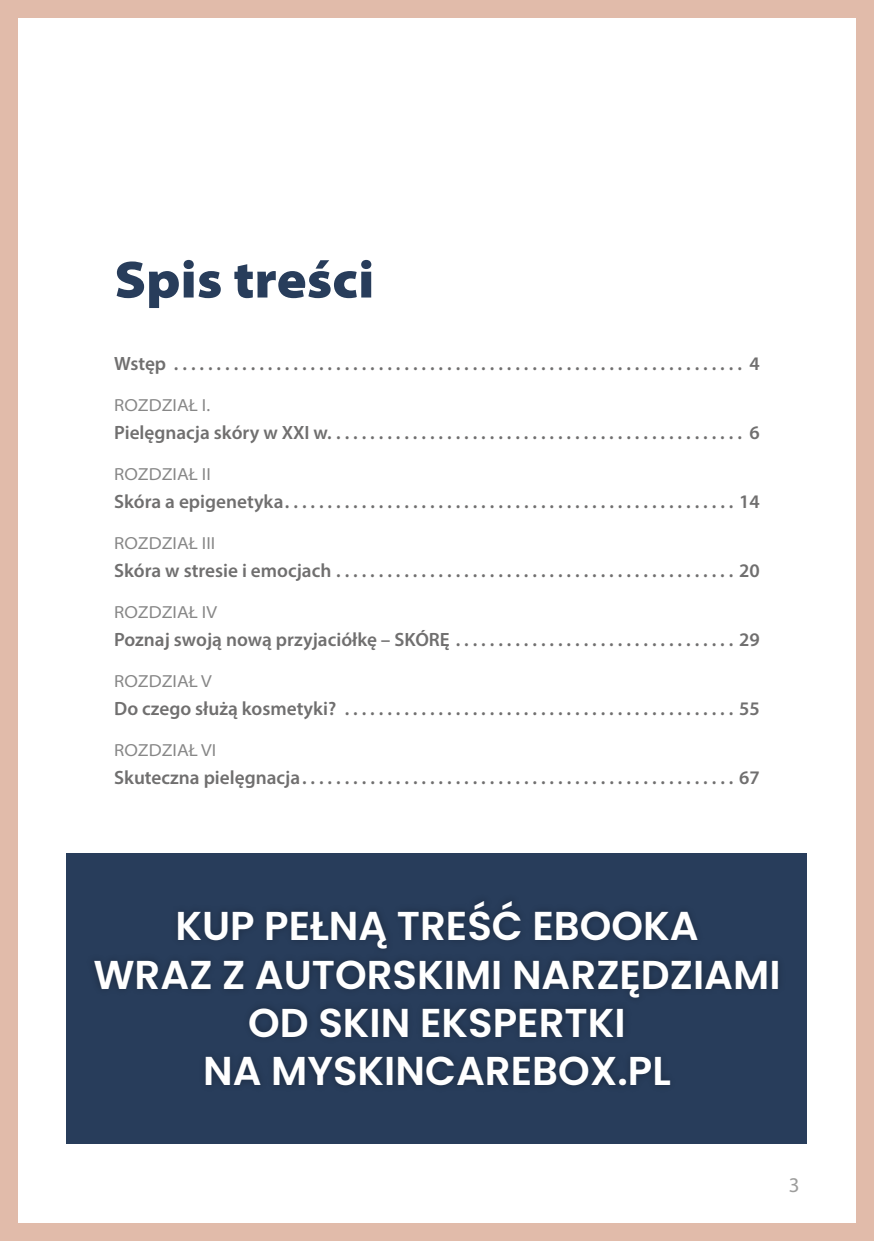
<style>
.page{position:relative;width:874px;height:1241px;background:#fff}
.page>*{position:absolute;margin:0;border:0;box-sizing:border-box;transform-origin:0 0}
.t1{font:900 semi-expanded 52.5px "Myriad Pro";color:#283d5b}
.t2{font:600 40.25px/48.3px "Poppins";color:#fff;text-align:center}
.t3{font:21px "Myriad Pro";color:#9d9d9c}
.t4{font:600 19.25px "Myriad Pro";color:#706f6f}
.t5{font:semi-expanded 17.5px "Myriad Pro";color:#878787}
</style>
<div class="page">
<div style="left:0;top:0;width:17px;height:1240px;background:#e1bbaa"></div>
<div style="left:0;top:0;width:873px;height:17px;background:#e1bbaa"></div>
<div style="left:0;top:1223px;width:873px;height:17px;background:#e1bbaa"></div>
<div style="left:856px;top:0;width:17px;height:1240px;background:#e1bbaa"></div>
<div style="left:67px;top:853px;width:739px;height:290px;background:#283d5b"></div>
<h1 class="t1" style="left:114px;top:244px;width:261px">Spis treści</h1>
<p class="t4" style="left:114px;top:351px;width:646px">Wstęp . . . . . . . . . . . . . . . . . . . . . . . . . . . . . . . . . . . . . . . . . . . . . . . . . . . . . . . . . . . . . . . . . . . 4</p>
<p class="t5" style="left:114px;top:394px;width:97px">ROZDZIAŁ I.</p>
<p class="t4" style="left:114px;top:420px;width:646px">Pielęgnacja skóry w XXI w. . . . . . . . . . . . . . . . . . . . . . . . . . . . . . . . . . . . . . . . . . . . . . . . . 6</p>
<p class="t5" style="left:114px;top:463px;width:98px">ROZDZIAŁ II</p>
<p class="t4" style="left:114px;top:489px;width:646px">Skóra a epigenetyka. . . . . . . . . . . . . . . . . . . . . . . . . . . . . . . . . . . . . . . . . . . . . . . . . . . . . 14</p>
<p class="t5" style="left:114px;top:532px;width:102px">ROZDZIAŁ III</p>
<p class="t4" style="left:114px;top:558px;width:646px">Skóra w stresie i emocjach . . . . . . . . . . . . . . . . . . . . . . . . . . . . . . . . . . . . . . . . . . . . . . . 20</p>
<p class="t5" style="left:114px;top:601px;width:104px">ROZDZIAŁ IV</p>
<p class="t4" style="left:114px;top:627px;width:646px">Poznaj swoją nową przyjaciółkę – SKÓRĘ . . . . . . . . . . . . . . . . . . . . . . . . . . . . . . . . . 29</p>
<p class="t5" style="left:114px;top:670px;width:99px">ROZDZIAŁ V</p>
<p class="t4" style="left:114px;top:696px;width:646px">Do czego służą kosmetyki? . . . . . . . . . . . . . . . . . . . . . . . . . . . . . . . . . . . . . . . . . . . . . . 55</p>
<p class="t5" style="left:114px;top:739px;width:103px">ROZDZIAŁ VI</p>
<p class="t4" style="left:114px;top:765px;width:646px">Skuteczna pielęgnacja. . . . . . . . . . . . . . . . . . . . . . . . . . . . . . . . . . . . . . . . . . . . . . . . . . . 67</p>
<h2 class="t2" style="left:93px;top:902px;width:688px">KUP PEŁNĄ TREŚĆ EBOOKA<br>WRAZ Z AUTORSKIMI NARZĘDZIAMI<br>OD SKIN EKSPERTKI<br>NA MYSKINCAREBOX.PL</h2>
<p class="t3" style="left:788px;top:1171px;width:12px">3</p>
</div>
